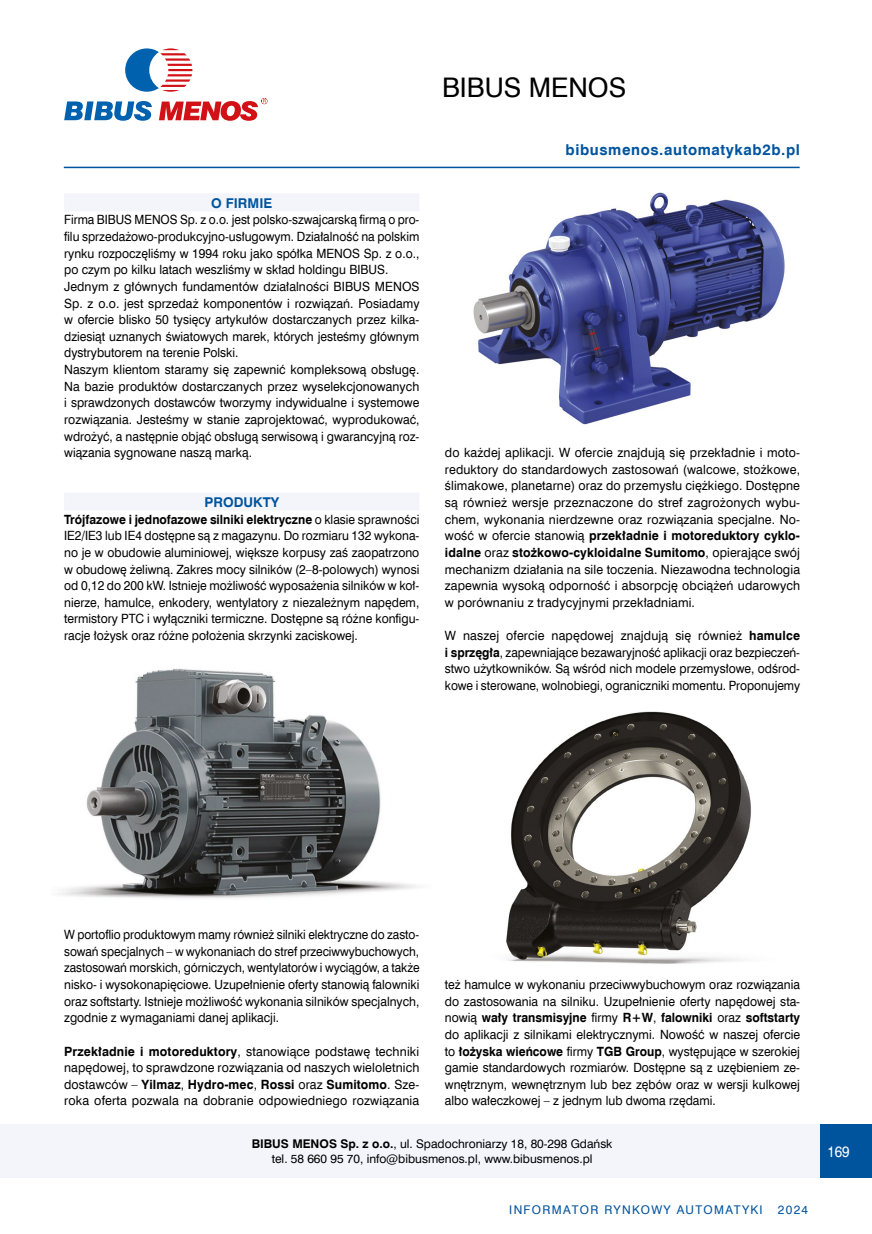
<style>
.page{position:relative;width:872px;height:1234px;background:#fff}
.page>*{position:absolute;margin:0;border:0;box-sizing:border-box;transform-origin:0 0}
.prezFirma{font:27px "Swis 721 EU";color:#000}
.PrezWwwLewa{font:700 15px "Swis 721 EU";letter-spacing:.04em;color:#00549e}
.t1{font:15px "Swis 721 EU";color:#fff;scale:.9 1}
.prezŚródtytuł{font:700 13.5px "Swis 721 EU";color:#00549e}
.prezPodstawowy{font:12.75px/16.6px "Swis 721 EU";color:#000;text-align:justify}
.prezPodstawowy-2{font:12.75px/16.6px "Swis 721 EU";color:#000;text-align:justify;scale:.95 1}
.prezPodstawowy-3{font:12.75px/16.6px "Swis 721 EU";color:#000;text-align:justify;scale:.93 1}
.prezPodstawowy-4{font:12.75px/16.6px "Swis 721 EU";color:#000;text-align:justify;scale:.96 1}
.prezPodstawowy-5{font:12.75px/16.6px "Swis 721 EU";color:#000;text-align:justify;scale:.94 1}
.prezStopka{font:12px "Swis 721 EU";color:#000}
.t2{font:12px "Swis 721 EU";letter-spacing:.11em;color:#00549e}
.s1{font-weight:700}
</style>
<div class="page">
<div style="left:0;top:1124px;width:872px;height:53px;background:#f4f5fb"></div>
<div style="left:821px;top:1124px;width:51px;height:53px;background:#00549e"></div>
<hr style="left:64px;top:167px;width:735px;height:1px;background:#00549e">
<div style="left:64px;top:193px;width:355px;height:18px;background:#f4f5fb"></div>
<div style="left:64px;top:492px;width:355px;height:18px;background:#f4f5fb"></div>
<svg style="left:125px;top:48px;width:67px;height:44px"></svg>
<svg style="left:64px;top:101px;width:88px;height:20px"></svg>
<svg style="left:159px;top:98px;width:108px;height:23px"></svg>
<img style="left:59px;top:668px;width:358px;height:231px">
<img style="left:473px;top:192px;width:312px;height:233px">
<img style="left:506px;top:711px;width:245px;height:253px">
<p class="prezŚródtytuł" style="left:211px;top:194px;width:63px">O FIRMIE</p>
<p class="prezPodstawowy-5" style="left:64px;top:212px;width:379px">Firma BIBUS MENOS Sp. z o.o. jest polsko-szwajcarską firmą o pro&shy;filu sprzedażowo-produkcyjno-usługowym. Działalność na polskim rynku rozpoczęliśmy w 1994 roku jako spółka MENOS Sp. z o.o., po czym po kilku latach weszliśmy w skład holdingu BIBUS.</p>
<p class="prezPodstawowy" style="left:64px;top:278px;width:357px">Jednym z głównych fundamentów działalności BIBUS MENOS Sp. z o.o. jest sprzedaż komponentów i rozwiązań. Posiadamy w ofercie blisko 50 tysięcy artykułów dostarczanych przez kilka&shy;dziesiąt uznanych światowych marek, których jesteśmy głównym dystrybutorem na terenie Polski.</p>
<p class="prezPodstawowy-4" style="left:64px;top:361px;width:372px">Naszym klientom staramy się zapewnić kompleksową obsługę.<br>Na bazie produktów dostarczanych przez wyselekcjonowanych i sprawdzonych dostawców tworzymy indywidualne i systemowe rozwiązania. Jesteśmy w stanie zaprojektować, wyprodukować, wdrożyć, a następnie objąć obsługą serwisową i gwarancyjną roz&shy;wiązania sygnowane naszą marką.</p>
<p class="prezŚródtytuł" style="left:204px;top:493px;width:76px">PRODUKTY</p>
<p class="prezPodstawowy-2" style="left:64px;top:511px;width:375px"><span class="s1">Trójfazowe i jednofazowe silniki elektryczne</span> o klasie sprawności IE2/IE3 lub IE4 dostępne są z magazynu. Do rozmiaru 132 wykona&shy;no je w obudowie aluminiowej, większe korpusy zaś zaopatrzono w obudowę żeliwną. Zakres mocy silników (2–8-polowych) wynosi od 0,12 do 200 kW. Istnieje możliwość wyposażenia silników w koł&shy;nierze, hamulce, enkodery, wentylatory z niezależnym napędem, termistory PTC i wyłączniki termiczne. Dostępne są różne konfigu&shy;racje łożysk oraz różne położenia skrzynki zaciskowej.</p>
<p class="prezFirma" style="left:442px;top:71px;width:186px">BIBUS MENOS</p>
<p class="PrezWwwLewa" style="left:565px;top:140px;width:236px">bibusmenos.automatykab2b.pl</p>
<p class="prezPodstawowy" style="left:445px;top:444px;width:357px">do każdej aplikacji. W ofercie znajdują się przekładnie i moto&shy;reduktory do standardowych zastosowań (walcowe, stożkowe, ślimakowe, planetarne) oraz do przemysłu ciężkiego. Dostępne są również wersje przeznaczone do stref zagrożonych wybu&shy;chem, wykonania nierdzewne oraz rozwiązania specjalne. No&shy;wość w ofercie stanowią <span class="s1">przekładnie i motoreduktory cyklo&shy;idalne</span> oraz <span class="s1">stożkowo-cykloidalne Sumitomo</span>, opierające swój mechanizm działania na sile toczenia. Niezawodna technologia zapewnia wysoką odporność i absorpcję obciążeń udarowych w porównaniu z tradycyjnymi przekładniami.</p>
<p class="prezPodstawowy" style="left:445px;top:627px;width:357px">W naszej ofercie napędowej znajdują się również <span class="s1">hamulce i sprzęgła</span>, zapewniające bezawaryjność aplikacji oraz bezpieczeń&shy;stwo użytkowników. Są wśród nich modele przemysłowe, odśrod&shy;kowe i sterowane, wolnobiegi, ograniczniki momentu. Proponujemy</p>
<p class="prezPodstawowy-3" style="left:64px;top:926px;width:384px">W portoflio produktowym mamy również silniki elektryczne do zasto&shy;sowań specjalnych – w wykonaniach do stref przeciwwybuchowych, zastosowań morskich, górniczych, wentylatorów i wyciągów, a także nisko- i wysokonapięciowe. Uzupełnienie oferty stanowią falowniki oraz softstarty. Istnieje możliwość wykonania silników specjalnych, zgodnie z wymaganiami danej aplikacji.</p>
<p class="prezPodstawowy" style="left:64px;top:1042px;width:357px"><span class="s1">Przekładnie i motoreduktory</span>, stanowiące podstawę techniki napędowej, to sprawdzone rozwiązania od naszych wieloletnich dostawców – <span class="s1">Yilmaz</span>, <span class="s1">Hydro-mec</span>, <span class="s1">Rossi</span> oraz <span class="s1">Sumitomo</span>. Sze&shy;roka oferta pozwala na dobranie odpowiedniego rozwiązania</p>
<p class="prezPodstawowy-2" style="left:445px;top:976px;width:375px">też hamulce w wykonaniu przeciwwybuchowym oraz rozwiązania do zastosowania na silniku. Uzupełnienie oferty napędowej sta&shy;nowią <span class="s1">wały transmisyjne</span> firmy <span class="s1">R+W</span>, <span class="s1">falowniki</span> oraz <span class="s1">softstarty </span>do aplikacji z silnikami elektrycznymi. Nowość w naszej ofercie to <span class="s1">łożyska wieńcowe</span> firmy <span class="s1">TGB Group</span>, występujące w szerokiej gamie standardowych rozmiarów. Dostępne są z uzębieniem ze&shy;wnętrznym, wewnętrznym lub bez zębów oraz w wersji kulkowej albo wałeczkowej – z jednym lub dwoma rzędami.</p>
<p class="prezStopka" style="left:252px;top:1136px;width:362px"><span class="s1">BIBUS MENOS Sp. z o.o.</span>, ul. Spadochroniarzy 18, 80-298 Gdańsk</p>
<p class="prezStopka" style="left:272px;top:1150px;width:322px">tel. 58 660 95 70, info@bibusmenos.pl, www.bibusmenos.pl</p>
<p class="t2" style="left:509px;top:1201px;width:255px">INFORMATOR RYNKOWY AUTOMATYKI</p>
<p class="t2" style="left:778px;top:1201px;width:32px">2024</p>
<p class="t1" style="left:827px;top:1141px;width:26px">169</p>
</div>
